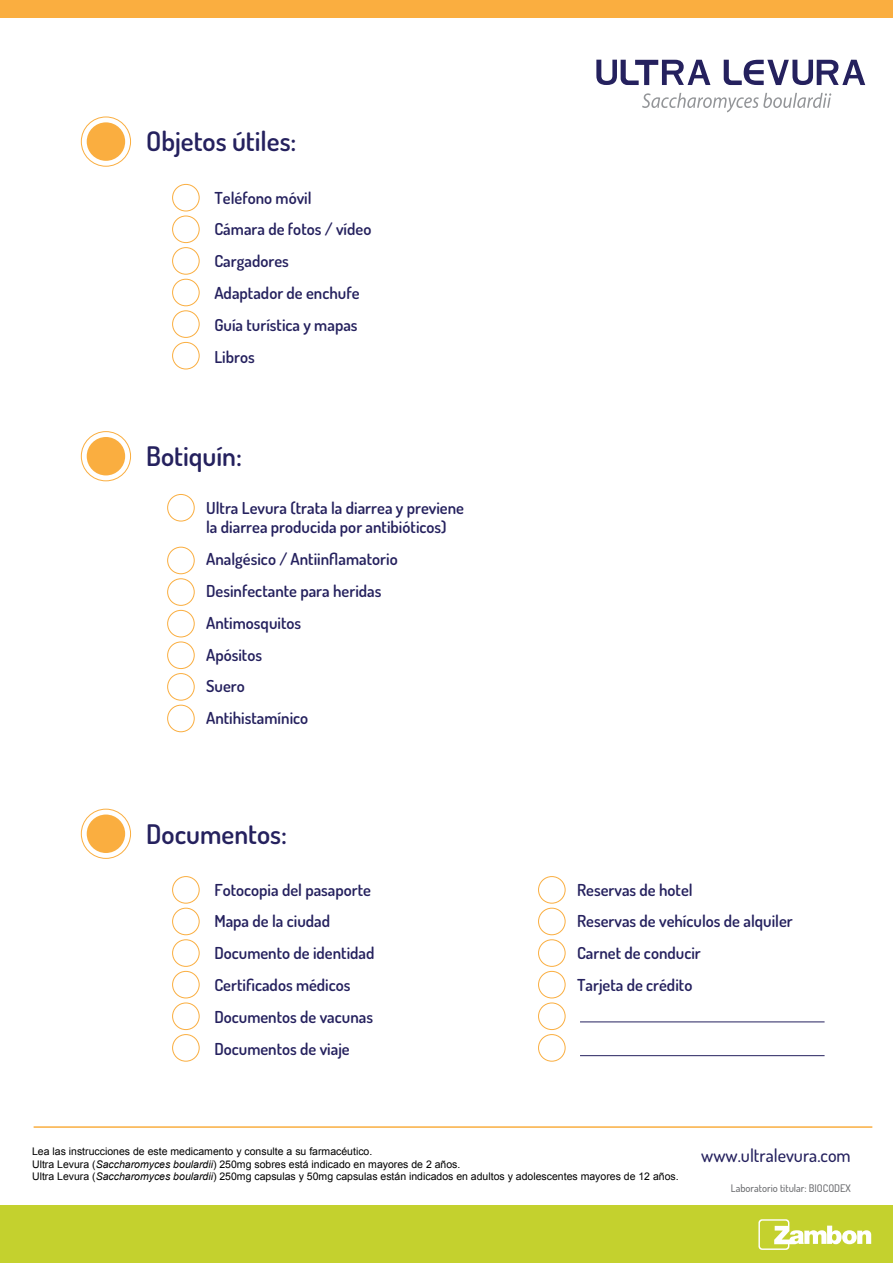
<style>
.page{position:relative;width:893px;height:1263px;background:#fff}
.page>*{position:absolute;margin:0;border:0;box-sizing:border-box;transform-origin:0 0}
.t1{font:600 27px "Dosis";color:#25215e}
.t2{font:500 18px "Dosis";color:#25215e}
.t3{font:600 16.5px/31.8px "Dosis";color:#25215e}
.t4{font:10.5px/12.6px "Arial";color:#000}
.t5{font:500 10.5px "Dosis";color:#6d6e71}
.s1{font-style:italic}
</style>
<div class="page">
<div style="left:172px;top:876px;width:28px;height:27px;border:1px solid #faae40;border-radius:50%"></div>
<div style="left:172px;top:908px;width:28px;height:27px;border:1px solid #faae40;border-radius:50%"></div>
<div style="left:172px;top:939px;width:28px;height:28px;border:1px solid #faae40;border-radius:50%"></div>
<div style="left:172px;top:971px;width:28px;height:27px;border:1px solid #faae40;border-radius:50%"></div>
<div style="left:172px;top:1002px;width:28px;height:28px;border:1px solid #faae40;border-radius:50%"></div>
<div style="left:172px;top:1034px;width:28px;height:27px;border:1px solid #faae40;border-radius:50%"></div>
<div style="left:538px;top:876px;width:27px;height:27px;border:1px solid #faae40;border-radius:50%"></div>
<div style="left:538px;top:908px;width:27px;height:27px;border:1px solid #faae40;border-radius:50%"></div>
<div style="left:538px;top:939px;width:27px;height:28px;border:1px solid #faae40;border-radius:50%"></div>
<div style="left:538px;top:971px;width:27px;height:27px;border:1px solid #faae40;border-radius:50%"></div>
<div style="left:538px;top:1002px;width:27px;height:28px;border:1px solid #faae40;border-radius:50%"></div>
<div style="left:538px;top:1034px;width:27px;height:27px;border:1px solid #faae40;border-radius:50%"></div>
<hr style="left:580px;top:1021px;width:245px;height:1px;background:#25215e">
<hr style="left:580px;top:1055px;width:245px;height:1px;background:#25215e">
<div style="left:87px;top:814px;width:38px;height:39px;background:#faae40;border-radius:50%"></div>
<div style="left:81px;top:809px;width:50px;height:50px;border:1px solid #faae40;border-radius:50%"></div>
<div style="left:172px;top:184px;width:28px;height:27px;border:1px solid #faae40;border-radius:50%"></div>
<div style="left:172px;top:216px;width:28px;height:27px;border:1px solid #faae40;border-radius:50%"></div>
<div style="left:172px;top:247px;width:28px;height:28px;border:1px solid #faae40;border-radius:50%"></div>
<div style="left:172px;top:279px;width:28px;height:27px;border:1px solid #faae40;border-radius:50%"></div>
<div style="left:172px;top:310px;width:28px;height:28px;border:1px solid #faae40;border-radius:50%"></div>
<div style="left:172px;top:342px;width:28px;height:27px;border:1px solid #faae40;border-radius:50%"></div>
<div style="left:167px;top:494px;width:28px;height:27px;border:1px solid #faae40;border-radius:50%"></div>
<div style="left:167px;top:547px;width:28px;height:27px;border:1px solid #faae40;border-radius:50%"></div>
<div style="left:167px;top:578px;width:28px;height:28px;border:1px solid #faae40;border-radius:50%"></div>
<div style="left:167px;top:610px;width:28px;height:27px;border:1px solid #faae40;border-radius:50%"></div>
<div style="left:167px;top:642px;width:28px;height:27px;border:1px solid #faae40;border-radius:50%"></div>
<div style="left:167px;top:673px;width:28px;height:27px;border:1px solid #faae40;border-radius:50%"></div>
<div style="left:167px;top:705px;width:28px;height:27px;border:1px solid #faae40;border-radius:50%"></div>
<div style="left:87px;top:122px;width:38px;height:39px;background:#faae40;border-radius:50%"></div>
<div style="left:81px;top:117px;width:50px;height:50px;border:1px solid #faae40;border-radius:50%"></div>
<div style="left:87px;top:437px;width:38px;height:38px;background:#faae40;border-radius:50%"></div>
<div style="left:81px;top:431px;width:50px;height:50px;border:1px solid #faae40;border-radius:50%"></div>
<div style="left:0;top:0;width:893px;height:18px;background:#faae40"></div>
<hr style="left:34px;top:1126px;width:838px;height:2px;background:#faae40">
<div style="left:0;top:1205px;width:893px;height:58px;background:#c4d12e"></div>
<svg style="left:758px;top:1219px;width:113px;height:31px"></svg>
<svg style="left:642px;top:93px;width:189px;height:19px"></svg>
<svg style="left:596px;top:60px;width:114px;height:25px"></svg>
<svg style="left:724px;top:60px;width:141px;height:25px"></svg>
<h1 class="t1" style="left:146px;top:124px;width:152px">Objetos útiles:</h1>
<p class="t3" style="left:214px;top:181px;width:158px">Teléfono móvil<br>Cámara de fotos / vídeo<br>Cargadores<br>Adaptador de enchufe<br>Guía turística y mapas<br>Libros</p>
<h1 class="t1" style="left:146px;top:439px;width:97px">Botiquín:</h1>
<p class="t3" style="left:206px;top:497px;width:259px;line-height:19.8px">Ultra Levura (trata la diarrea y previene la diarrea producida por antibióticos)</p>
<p class="t3" style="left:206px;top:543px;width:193px">Analgésico / Antiinflamatorio<br>Desinfectante para heridas<br>Antimosquitos<br>Apósitos<br>Suero<br>Antihistamínico</p>
<h1 class="t1" style="left:146px;top:816px;width:142px">Documentos:</h1>
<p class="t3" style="left:214px;top:873px;width:162px">Fotocopia del pasaporte<br>Mapa de la ciudad<br>Documento de identidad<br>Certificados médicos<br>Documentos de vacunas<br>Documentos de viaje</p>
<p class="t3" style="left:577px;top:873px;width:217px">Reservas de hotel<br>Reservas de vehículos de alquiler<br>Carnet de conducir<br>Tarjeta de crédito</p>
<p class="t4" style="left:32px;top:1145px;width:648px">Lea las instrucciones de este medicamento y consulte a su farmacéutico.<br>Ultra Levura (<span class="s1">Saccharomyces boulardii</span>) 250mg sobres está indicado en mayores de 2 años.<br>Ultra Levura (<span class="s1">Saccharomyces boulardii</span>) 250mg capsulas y 50mg capsulas están indicados en adultos y adolescentes mayores de 12 años.</p>
<p class="t2" style="left:701px;top:1144px;width:151px">www.ultralevura.com</p>
<p class="t5" style="left:731px;top:1181px;width:122px">Laboratorio titular: BIOCODEX</p>
</div>
